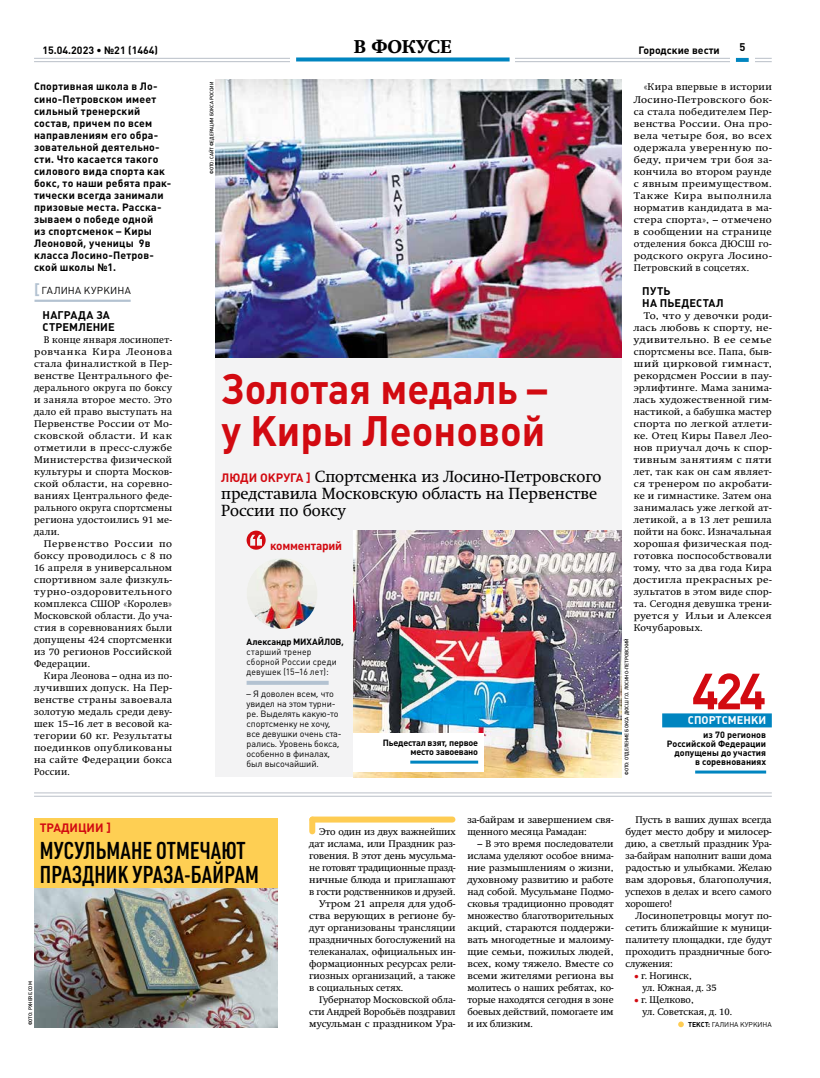
<style>
.page{position:relative;width:820px;height:1078px;background:#fff}
.page>*{position:absolute;margin:0;border:0;box-sizing:border-box;transform-origin:0 0}
.t1{font:700 50px "Plumb";color:#d20a11}
.t2{font:700 42px/42px "Plumb";color:#d20a11;scale:.95 1}
.t3{font:500 24px/24px "Plumb Cond";letter-spacing:.01em;color:#000}
.t4{font:800 18px "Swift";color:#000}
.t5{font:16px/17px "Swift C";color:#000}
.t6{font:700 12px "Plumb";letter-spacing:-.015em;color:#d20a11}
.t7{font:700 11px/12px "Plumb";letter-spacing:.01em;color:#000}
.t8{font:700 11px "Plumb";color:#fff}
.t9{font:700 10.5px/12px "Plumb";letter-spacing:.015em;color:#000}
.t10{font:10px "Plumb";letter-spacing:.03em;color:#000}
.t11{font:9.6px/12px "Swift";color:#000}
.t12{font:9.6px/12px "Swift";color:#000;text-align:justify;scale:1.12 1}
.t13{font:9.6px/12px "Swift";color:#000;text-align:justify;scale:1.04 1}
.t14{font:9.6px/12px "Swift";color:#000;text-align:justify;scale:1.1 1}
.t15{font:9.6px/12px "Swift";color:#000;text-align:justify;scale:1.07 1}
.t16{font:9.6px "Swift";color:#000;scale:1.05 1}
.t17{font:9.6px "Swift";color:#000;scale:1.06 1}
.t18{font:9.6px "Swift";color:#000;scale:1.09 1}
.t19{font:9px/10px "Plumb";letter-spacing:-.01em;color:#000}
.t20{font:700 9px/9px "Plumb";color:#000;text-align:right}
.t21{font:9px/10px "Plumb";letter-spacing:.015em;color:#000;scale:.95 1}
.t22{font:700 9px/9px "Plumb";letter-spacing:-.02em;color:#000;text-align:right}
.t23{font:7px "Plumb";color:#000}
.t24{font:500 5px "Plumb";letter-spacing:-.01em;color:#000}
.s1{font-family:"Plumb C";font-weight:700;font-size:15px;color:#b3c2d1}
.s2{font-family:"Plumb";font-weight:700;font-size:12px;color:#d20a11}
.s3{color:#d20a11}
.s4{font-weight:700}
</style>
<div class="page">
<hr style="left:34px;top:58px;width:737px;height:1px;background:#bac0c8">
<hr style="left:34px;top:61px;width:737px;height:1px;background:#bac0c8">
<div style="left:730px;top:43px;width:24px;height:26px;background:#fff"></div>
<svg style="left:735px;top:58px;width:13px;height:4px"></svg>
<div style="left:290px;top:40px;width:225px;height:26px;background:#fff"></div>
<svg style="left:296px;top:57px;width:213px;height:4px"></svg>
<div style="left:215px;top:111px;width:406px;height:665px;background:#f3f3f4"></div>
<div style="left:312px;top:816px;width:140px;height:6px;background:#fecc53"></div>
<div style="left:309px;top:819px;width:6px;height:12px;background:#fecc53"></div>
<svg style="left:678px;top:1021px;width:5px;height:5px"></svg>
<hr style="left:34px;top:795px;width:737px;height:1px;background:#bac0c8">
<hr style="left:34px;top:792px;width:737px;height:1px;background:#bac0c8">
<hr style="left:34px;top:299px;width:97px;height:3px;background:#b3c2d1">
<svg style="left:246px;top:530px;width:19px;height:19px"></svg>
<svg style="left:246px;top:680px;width:82px;height:4px"></svg>
<img style="left:246px;top:558px;width:71px;height:70px;border-radius:35px">
<img style="left:215px;top:80px;width:406px;height:277px">
<div style="left:662px;top:713px;width:109px;height:14px;background:#0085c0"></div>
<hr style="left:695px;top:770px;width:70px;height:3px;background:#0085c0">
<img style="left:353px;top:530px;width:268px;height:246px">
<div style="left:353px;top:732px;width:130px;height:39px;background:#fff"></div>
<hr style="left:410px;top:760px;width:68px;height:3px;background:#0085c0">
<img style="left:34px;top:887px;width:243px;height:139px">
<div style="left:34px;top:817px;width:243px;height:70px;background:#fecf53"></div>
<p class="t9" style="left:43px;top:45px;width:117px">15.04.2023 • №21 (1464)</p>
<h3 class="t4" style="left:353px;top:36px;width:100px">В ФОКУСЕ</h3>
<p class="t9" style="left:638px;top:45px;width:83px">Городские вести</p>
<p class="t7" style="left:739px;top:41px;width:7px">5</p>
<p class="t9" style="left:34px;top:81px;width:139px">Спортивная школа в Ло&shy;сино-Петровском имеет сильный тренерский состав, причем по всем направлениям его обра&shy;зовательной деятельно&shy;сти. Что касается такого силового вида спорта как бокс, то наши ребята прак&shy;тически всегда занимали призовые места. Расска&shy;зываем о победе одной<br>из спортсменок – Киры<br>Леоновой, ученицы 9в класса Лосино-Петров&shy;ской школы №1.</p>
<p class="t10" style="left:34px;top:284px;width:98px"><span class="s1">[</span> ГАЛИНА КУРКИНА</p>
<p class="t7" style="left:43px;top:308px;width:74px">НАГРАДА ЗА<br>СТРЕМЛЕНИЕ</p>
<p class="t11" style="left:34px;top:333px;width:139px;text-align:justify;text-indent:10px">В конце января лосинопет&shy;ровчанка Кира Леонова стала финалисткой в Пер&shy;венстве Центрального фе&shy;дерального округа по боксу и заняла второе место. Это дало ей право выступать на Первенстве России от Мо&shy;сковской области. И как отметили в пресс-службе Министерства физической культуры и спорта Москов&shy;ской области, на соревно&shy;ваниях Центрального феде&shy;рального округа спортсмены региона удостоились 91 ме&shy;дали.</p>
<p class="t14" style="left:34px;top:537px;width:127px;text-indent:10px">Первенство России по боксу проводилось с 8 по 16 апреля в универсальном спортивном зале физкуль&shy;турно-оздоровительного комплекса СШОР «Королев» Московской области. До уча&shy;стия в соревнованиях были допущены 424 спортсменки из 70 регионов Российской Федерации.</p>
<p class="t11" style="left:34px;top:669px;width:139px;text-align:justify;text-indent:10px">Кира Леонова – одна из по&shy;лучивших допуск. На Пер&shy;венстве страны завоевала золотую медаль среди деву&shy;шек 15–16 лет в весовой ка&shy;тегории 60 кг. Результаты поединков опубликованы на сайте Федерации бокса России.</p>
<p class="t24" style="left:209px;top:174px;width:93px;rotate:-90deg">ФОТО: САЙТ ФЕДЕРАЦИИ БОКСА РОССИИ</p>
<h2 class="t2" style="left:221px;top:367px;width:344px">Золотая медаль – у Киры Леоновой</h2>
<h3 class="t5" style="left:221px;top:467px;width:381px"><span class="s2">ЛЮДИ ОКРУГА ]</span> Спортсменка из Лосино-Петровского представила Московскую область на Первенстве<br>России по боксу</h3>
<p class="t6" style="left:270px;top:538px;width:74px">комментарий</p>
<p class="t20" style="left:246px;top:637px;width:99px">Александр МИХАЙЛОВ,</p>
<p class="t21" style="left:246px;top:646px;width:96px">старший тренер сборной России среди девушек (15–16 лет):</p>
<p class="t19" style="left:246px;top:688px;width:97px">– Я доволен всем, что увидел на этом турни&shy;ре. Выделять какую-то спортсменку не хочу, все девушки очень ста&shy;рались. Уровень бокса, особенно в финалах, был высочайший.</p>
<p class="t22" style="left:383px;top:738px;width:97px">Пьедестал взят, первое место завоевано</p>
<p class="t13" style="left:633px;top:81px;width:134px;text-indent:10px">«Кира впервые в истории Лосино-Петровского бок&shy;са стала победителем Пер&shy;венства России. Она про&shy;вела четыре боя, во всех одержала уверенную по&shy;беду, причем три боя за&shy;кончила во втором раунде с явным преимуществом.<br>Также Кира выполнила норматив кандидата в ма&shy;стера спорта», – отмечено в сообщении на странице отделения бокса ДЮСШ го&shy;родского округа Лосино-Петровский в соцсетях.</p>
<p class="t7" style="left:642px;top:284px;width:83px">ПУТЬ<br>НА ПЬЕДЕСТАЛ</p>
<p class="t12" style="left:633px;top:309px;width:125px;text-indent:10px">То, что у девочки роди&shy;лась любовь к спорту, не&shy;удивительно. В ее семье спортсмены все. Папа, быв&shy;ший цирковой гимнаст, рекордсмен России в пау&shy;эрлифтинге. Мама занима&shy;лась художественной гим&shy;настикой, а бабушка мастер спорта по легкой атлети&shy;ке. Отец Киры Павел Лео&shy;нов приучал дочь к спор&shy;тивным занятиям с пяти лет, так как он сам являет&shy;ся тренером по акробати&shy;ке и гимнастике. Затем она занималась уже легкой ат&shy;летикой, а в 13 лет решила пойти на бокс. Изначальная хорошая физическая под&shy;готовка поспособствовали тому, что за два года Кира достигла прекрасных ре&shy;зультатов в этом виде спор&shy;та. Сегодня девушка трени&shy;руется у Ильи и Алексея Кочубаровых.</p>
<p class="t24" style="left:623px;top:774px;width:138px;rotate:-90deg">ФОТО: ОТДЕЛЕНИЕ БОКСА ДЮСШ Г.О. ЛОСИНО-ПЕТРОВСКИЙ</p>
<h1 class="t1" style="left:691px;top:662px;width:76px">424</h1>
<p class="t8" style="left:687px;top:713px;width:80px">СПОРТСМЕНКИ</p>
<p class="t20" style="left:666px;top:730px;width:101px">из 70 регионов<br>Российской Федерации допущены до участия<br>в соревнованиях</p>
<p class="t6" style="left:40px;top:821px;width:73px">ТРАДИЦИИ ]</p>
<h3 class="t3" style="left:40px;top:838px;width:220px">МУСУЛЬМАНЕ ОТМЕЧАЮТ<br>ПРАЗДНИК УРАЗА-БАЙРАМ</h3>
<p class="t24" style="left:27px;top:1024px;width:45px;rotate:-90deg">ФОТО: PXHERE.COM</p>
<p class="t11" style="left:319px;top:825px;width:138px">Это один из двух важнейших</p>
<p class="t13" style="left:309px;top:837px;width:142px">дат ислама, или Праздник раз-</p>
<p class="t11" style="left:309px;top:849px;width:148px">говения. В этот день мусульма-</p>
<p class="t11" style="left:309px;top:861px;width:148px">не готовят традиционные празд-</p>
<p class="t17" style="left:309px;top:873px;width:139px">ничные блюда и приглашают</p>
<p class="t11" style="left:309px;top:885px;width:148px">в гости родственников и друзей.</p>
<p class="t18" style="left:319px;top:897px;width:126px">Утром 21 апреля для удоб-</p>
<p class="t15" style="left:309px;top:909px;width:138px">ства верующих в регионе бу-</p>
<p class="t11" style="left:309px;top:921px;width:148px">дут организованы трансляции</p>
<p class="t11" style="left:309px;top:933px;width:148px">праздничных богослужений на</p>
<p class="t11" style="left:309px;top:945px;width:148px">телеканалах, официальных ин-</p>
<p class="t11" style="left:309px;top:957px;width:148px">формационных ресурсах рели-</p>
<p class="t11" style="left:309px;top:969px;width:148px">гиозных организаций, а также</p>
<p class="t11" style="left:309px;top:981px;width:95px">в социальных сетях.</p>
<p class="t11" style="left:319px;top:993px;width:138px">Губернатор Московской обла-</p>
<p class="t11" style="left:309px;top:1005px;width:148px">сти Андрей Воробьёв поздравил</p>
<p class="t16" style="left:309px;top:1017px;width:141px">мусульман с праздником Ура-</p>
<p class="t11" style="left:467px;top:813px;width:148px">за-байрам и завершением свя&shy;щенного месяца Рамадан:</p>
<p class="t11" style="left:467px;top:837px;width:148px;text-align:justify;text-indent:10px">– В это время последователи ислама уделяют особое внима&shy;ние размышлениям о жизни, духовному развитию и работе над собой. Мусульмане Подмо&shy;сковья традиционно проводят множество благотворительных акций, стараются поддержи&shy;вать многодетные и малоиму&shy;щие семьи, пожилых людей, всех, кому тяжело. Вместе со всеми жителями региона вы молитесь о наших ребятах, ко&shy;торые находятся сегодня в зоне боевых действий, помогаете им и их близким.</p>
<p class="t13" style="left:625px;top:813px;width:142px;text-indent:10px">Пусть в ваших душах всегда будет место добру и милосер&shy;дию, а светлый праздник Ура&shy;за-байрам наполнит ваши дома радостью и улыбками. Желаю вам здоровья, благополучия, успехов в делах и всего самого хорошего!</p>
<p class="t15" style="left:625px;top:909px;width:138px;text-indent:10px">Лосинопетровцы могут по&shy;сетить ближайшие к муници&shy;палитету площадки, где будут проходить праздничные бого&shy;служения:</p>
<p class="t11" style="left:642px;top:969px;width:76px;text-indent:-9px"><span class="s3">•</span> г. Ногинск,<br>ул. Южная, д. 35</p>
<p class="t11" style="left:642px;top:993px;width:91px;text-indent:-9px"><span class="s3">•</span> г. Щелково,<br>ул. Советская, д. 10.</p>
<p class="t23" style="left:687px;top:1020px;width:85px"><span class="s4">ТЕКСТ:</span> ГАЛИНА КУРКИНА</p>
</div>
